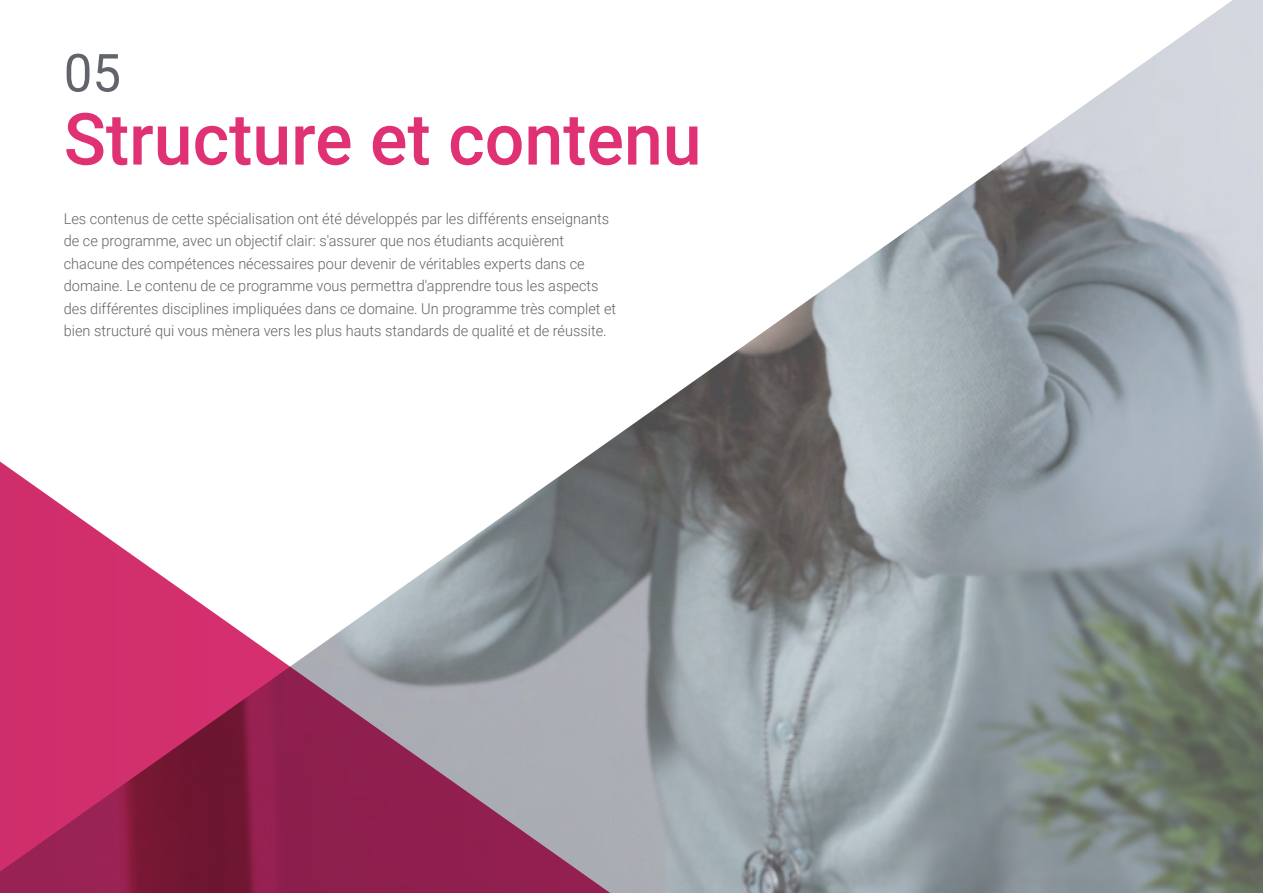
<style>
.page{position:relative;width:1263px;height:893px;background:#fff}
.page>*{position:absolute;margin:0;border:0;box-sizing:border-box;transform-origin:0 0}
.t1{font:500 72px "Roboto";color:#df3174}
.t2{font:52.5px "Roboto";color:#61646a}
.t3{font:300 15px/22.5px "Roboto";color:#61646a}
</style>
<div class="page">
<img style="left:602px;top:0;width:661px;height:893px">
<svg style="left:0;top:446px;width:640px;height:447px"></svg>
<h2 class="t2" style="left:64px;top:36px;width:59px">05</h2>
<h1 class="t1" style="left:64px;top:89px;width:639px">Structure et contenu</h1>
<p class="t3" style="left:64px;top:207px;width:554px">Les contenus de cette spécialisation ont été développés par les différents enseignants de ce programme, avec un objectif clair: s'assurer que nos étudiants acquièrent chacune des compétences nécessaires pour devenir de véritables experts dans ce domaine. Le contenu de ce programme vous permettra d'apprendre tous les aspects des différentes disciplines impliquées dans ce domaine. Un programme très complet et bien structuré qui vous mènera vers les plus hauts standards de qualité et de réussite.</p>
</div>
